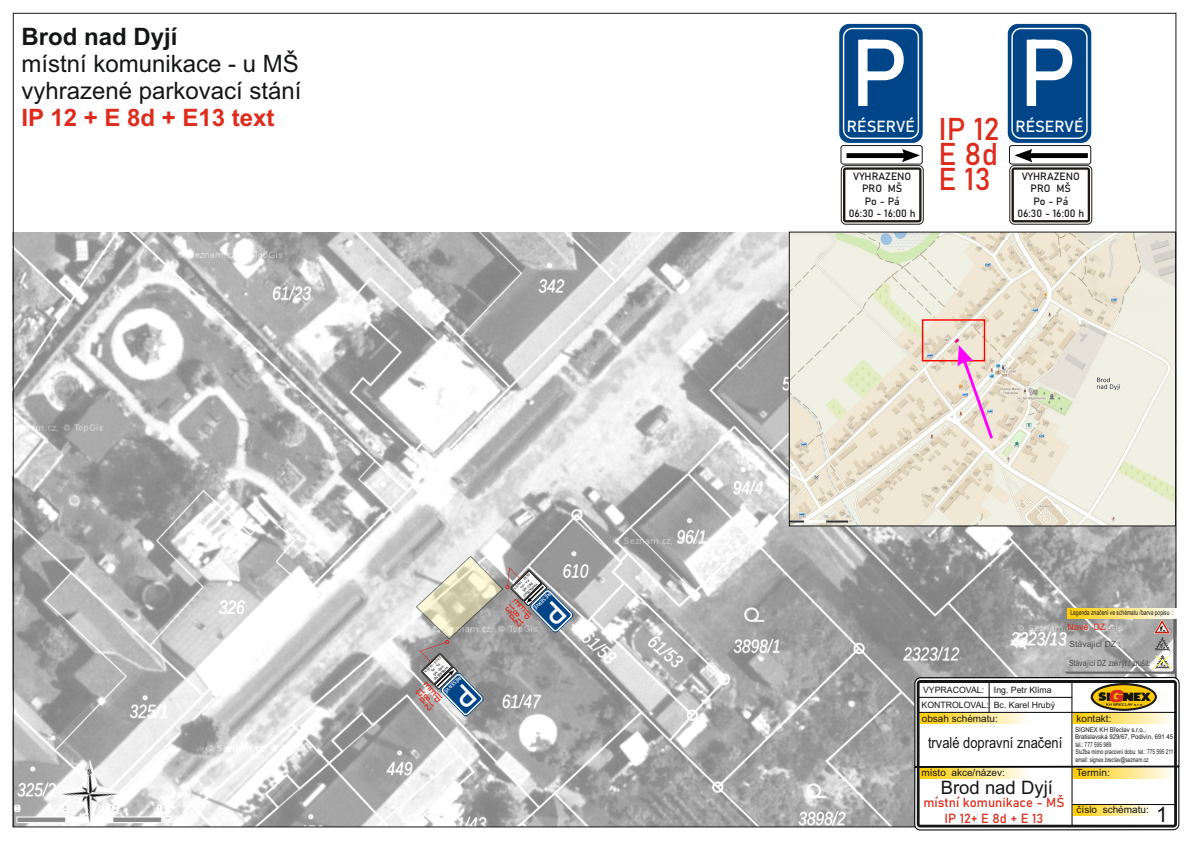
<style>
.page{position:relative;width:1191px;height:842px;background:#fff}
.page>*{position:absolute;margin:0;border:0;box-sizing:border-box;transform-origin:0 0}
.t1{font:93.3px "Bahnschrift";color:#fff}
.t2{font:31.1px/49.4px "Bahnschrift";color:#dd2b1c}
.t3{font:24px/26.8px "Arial";color:#151616}
.t4{font:700 24px "Arial";color:#dd2b1c}
.t5{font:700 24px "Arial";color:#151616}
.t6{font:21.3px "Arial";color:#151616}
.t7{font:18.5px "Arial";color:#151616}
.t8{font:15.9px "Bahnschrift";color:#fff}
.t9{font:15.2px "Arial";color:#151616;scale:.85 1}
.t10{font:13px/15.6px "Bahnschrift";color:#dd2b1c;text-align:center}
.t11{font:10.5px/12.5px "Bahnschrift";color:#151616;text-align:center}
.t12{font:10px "Arial";color:#151616}
.t13{font:10px/15.9px "Bahnschrift";color:#dd2b1c}
.t14{font:8.9px "Arial";color:#dd2b1c}
.t15{font:8.7px/15.2px "Arial";color:#151616}
.t16{font:8.5px/18.4px "Arial";color:#4e4e4d}
.t17{font:7.1px "Arial";color:#151616;scale:.7 1}
.t18{font:6.7px/7.6px "Arial";color:#151616;scale:.9 1}
.t19{font:5.1px "Bahnschrift";color:#fff}
.t20{font:3.4px/4px "Bahnschrift";color:#151616;text-align:center}
</style>
<div class="page">
<img style="left:15px;top:232px;width:1159px;height:593px">
<div style="left:1007px;top:24px;width:84px;height:119px;background:#004588;border-radius:10px"></div>
<div style="left:1011px;top:28px;width:76px;height:111px;border:1px solid #fff;border-radius:9px"></div>
<div style="left:1009px;top:145px;width:82px;height:19px;border:1px solid #151616;border-radius:2px"></div>
<svg style="left:1009px;top:149px;width:83px;height:76px"></svg>
<div style="left:839px;top:24px;width:83px;height:119px;background:#004588;border-radius:10px"></div>
<div style="left:843px;top:28px;width:76px;height:111px;border:1px solid #fff;border-radius:9px"></div>
<div style="left:840px;top:145px;width:82px;height:19px;border:1px solid #151616;border-radius:2px"></div>
<svg style="left:840px;top:149px;width:84px;height:76px"></svg>
<img style="left:60px;top:759px;width:60px;height:65px">
<img style="left:791px;top:234px;width:382px;height:290px">
<div style="left:922px;top:319px;width:63px;height:42px;border:1px solid #f00"></div>
<svg style="left:1067px;top:608px;width:107px;height:9px"></svg>
<svg style="left:913px;top:617px;width:267px;height:214px"></svg>
<svg style="left:954px;top:338px;width:39px;height:101px;background:#eccad5"></svg>
<svg style="left:416px;top:556px;width:157px;height:161px;background:#a5a8a9"></svg>
<h3 class="t5" style="left:21px;top:28px;width:158px">Brod nad Dyjí</h3>
<h3 class="t3" style="left:21px;top:52px;width:282px">místní komunikace - u MŠ vyhrazené parkovací stání</h3>
<h3 class="t4" style="left:21px;top:108px;width:255px">IP 12 + E 8d + E13 text</h3>
<p class="t20" style="left:444px;top:661px;width:23px;rotate:136deg">Po - Pá<br>06:30 - 16:00 h</p>
<h3 class="t13" style="left:445px;top:700px;width:21px;rotate:136deg">IP 12<br>E 13</h3>
<p class="t20" style="left:444px;top:667px;width:14px;rotate:136deg">PRO MŠ</p>
<p class="t20" style="left:449px;top:668px;width:20px;rotate:136deg">VYHRAZENO</p>
<p class="t19" style="left:462px;top:679px;width:23px;rotate:136deg">RÉSERVÉ</p>
<p class="t20" style="left:534px;top:578px;width:23px;rotate:136deg">Po - Pá<br>06:30 - 16:00 h</p>
<h3 class="t13" style="left:535px;top:617px;width:21px;rotate:136deg">IP 12<br>E 13</h3>
<p class="t20" style="left:533px;top:584px;width:14px;rotate:136deg">PRO MŠ</p>
<p class="t20" style="left:538px;top:585px;width:20px;rotate:136deg">VYHRAZENO</p>
<p class="t19" style="left:551px;top:595px;width:23px;rotate:136deg">RÉSERVÉ</p>
<h1 class="t1" style="left:850px;top:32px;width:60px">P</h1>
<h3 class="t8" style="left:847px;top:119px;width:70px">RÉSERVÉ</h3>
<h3 class="t11" style="left:849px;top:170px;width:68px">VYHRAZENO<br>PRO MŠ<br>Po - Pá<br>06:30 - 16:00 h</h3>
<h2 class="t2" style="left:938px;top:106px;width:63px">IP 12<br>E 13</h2>
<h2 class="t2" style="left:938px;top:131px;width:61px">E 8d</h2>
<h1 class="t1" style="left:1018px;top:32px;width:60px">P</h1>
<h3 class="t8" style="left:1015px;top:119px;width:70px">RÉSERVÉ</h3>
<h3 class="t11" style="left:1017px;top:170px;width:68px">VYHRAZENO<br>PRO MŠ<br>Po - Pá<br>06:30 - 16:00 h</h3>
<p class="t17" style="left:1070px;top:610px;width:149px">Legenda značení ve schématu /barva popisu :</p>
<h3 class="t14" style="left:1067px;top:624px;width:44px">Nové DZ :</h3>
<p class="t16" style="left:1069px;top:636px;width:83px">Stávající DZ :<br>Stávající DZ zakrýt / zrušit:</p>
<p class="t15" style="left:921px;top:683px;width:135px">VYPRACOVAL: Ing. Petr Klíma<br>KONTROLOVAL: Bc. Karel Hrubý</p>
<h3 class="t9" style="left:928px;top:737px;width:160px">trvalé dopravní značení</h3>
<h3 class="t7" style="left:940px;top:780px;width:114px">Brod nad Dyjí</h3>
<h3 class="t12" style="left:921px;top:714px;width:78px">obsah schématu:</h3>
<h3 class="t12" style="left:1076px;top:714px;width:37px">kontakt:</h3>
<p class="t18" style="left:1075px;top:726px;width:111px">SIGNEX KH Břeclav s.r.o.,<br>Bratislavská 929/67, Podivín, 691 45 tel.: 777 595 989<br>Služba mimo pracovní dobu: tel.: 775 595 211 email: signex.breclav@seznam.cz</p>
<h3 class="t12" style="left:921px;top:769px;width:85px">místo akce/název:</h3>
<h3 class="t12" style="left:1076px;top:769px;width:35px">Termín:</h3>
<h3 class="t10" style="left:923px;top:796px;width:143px">místní komunikace - MŠ<br>IP 12+ E 8d + E 13</h3>
<h3 class="t12" style="left:1076px;top:806px;width:74px">číslo schématu:</h3>
<h3 class="t6" style="left:1156px;top:806px;width:13px">1</h3>
</div>
